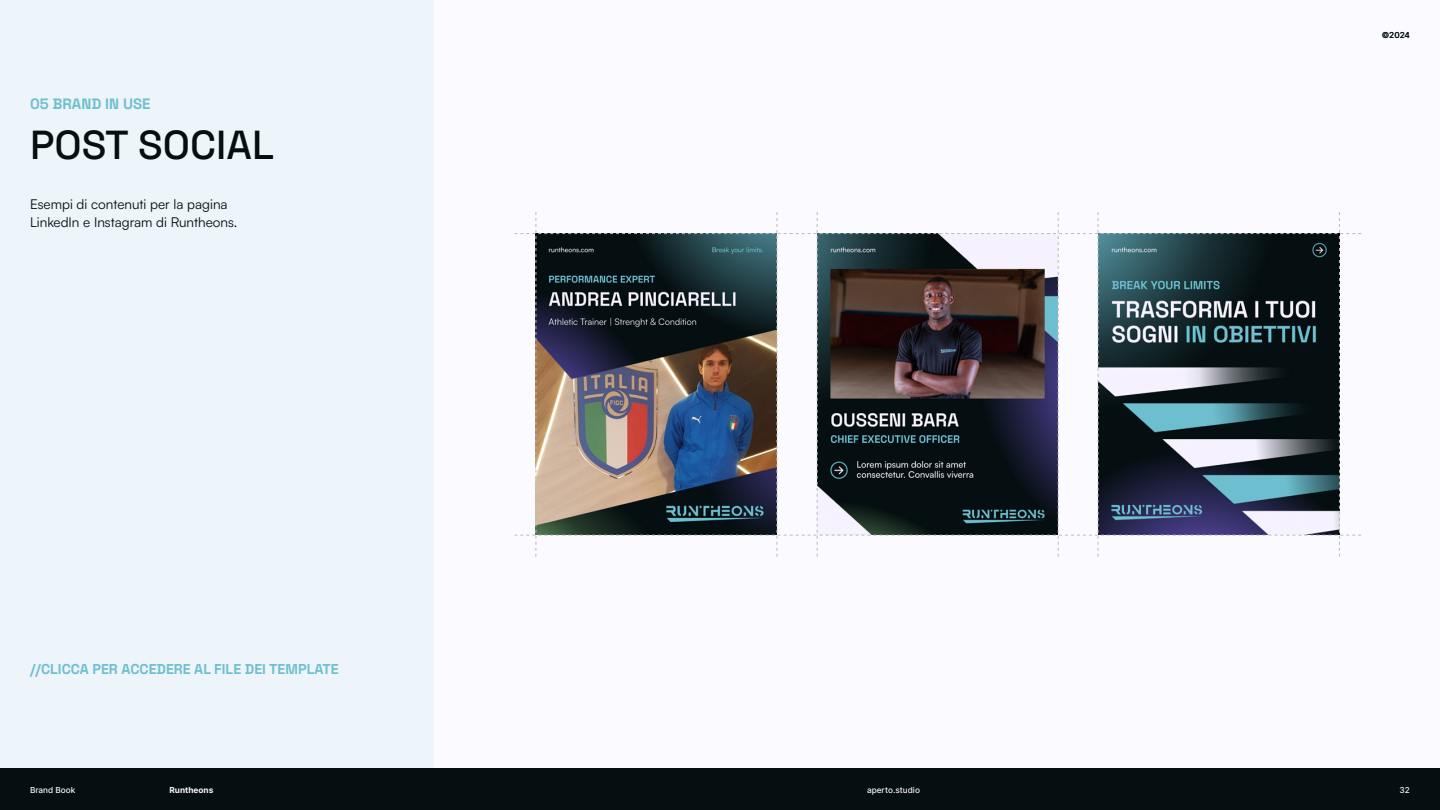
<style>
.page{position:relative;width:1440px;height:810px;background:#fbfaff}
.page>*{position:absolute;margin:0;border:0;box-sizing:border-box;transform-origin:0 0}
.t1{font:300 40.5px "Space Grotesk";color:#050e10}
.t2{font:300 15px "Space Grotesk";color:#6ebfcf}
.t3{font:300 14.25px "Space Grotesk";color:#6ebfcf}
.t4{font:700 13.5px/18px "Satoshi Variable";color:#050e10}
.t5{font:500 8.25px "Inter";color:#f6f3ff}
.t6{font:700 8.25px "Inter";color:#f6f3ff}
.t7{font:500 8.25px "Inter";color:#050e10}
</style>
<div class="page">
<div style="left:0;top:0;width:434px;height:769px;background:#edf4fa"></div>
<div style="left:0;top:769px;width:1440px;height:41px;background:#050e10"></div>
<img style="left:514px;top:212px;width:847px;height:345px">
<p class="t2" style="left:30px;top:93px;width:122px">05 BRAND IN USE</p>
<h1 class="t1" style="left:30px;top:115px;width:246px">POST SOCIAL</h1>
<p class="t4" style="left:30px;top:194px;width:209px">Esempi di contenuti per la pagina<br>LinkedIn e Instagram di Runtheons.</p>
<p class="t3" style="left:30px;top:658px;width:310px">//CLICCA PER ACCEDERE AL FILE DEI TEMPLATE</p>
<p class="t5" style="left:30px;top:784px;width:47px">Brand Book</p>
<p class="t6" style="left:170px;top:784px;width:45px">Runtheons</p>
<p class="t5" style="left:867px;top:784px;width:54px">aperto.studio</p>
<p class="t7" style="left:1382px;top:29px;width:30px">©2024</p>
<p class="t5" style="left:1400px;top:784px;width:12px">32</p>
</div>
